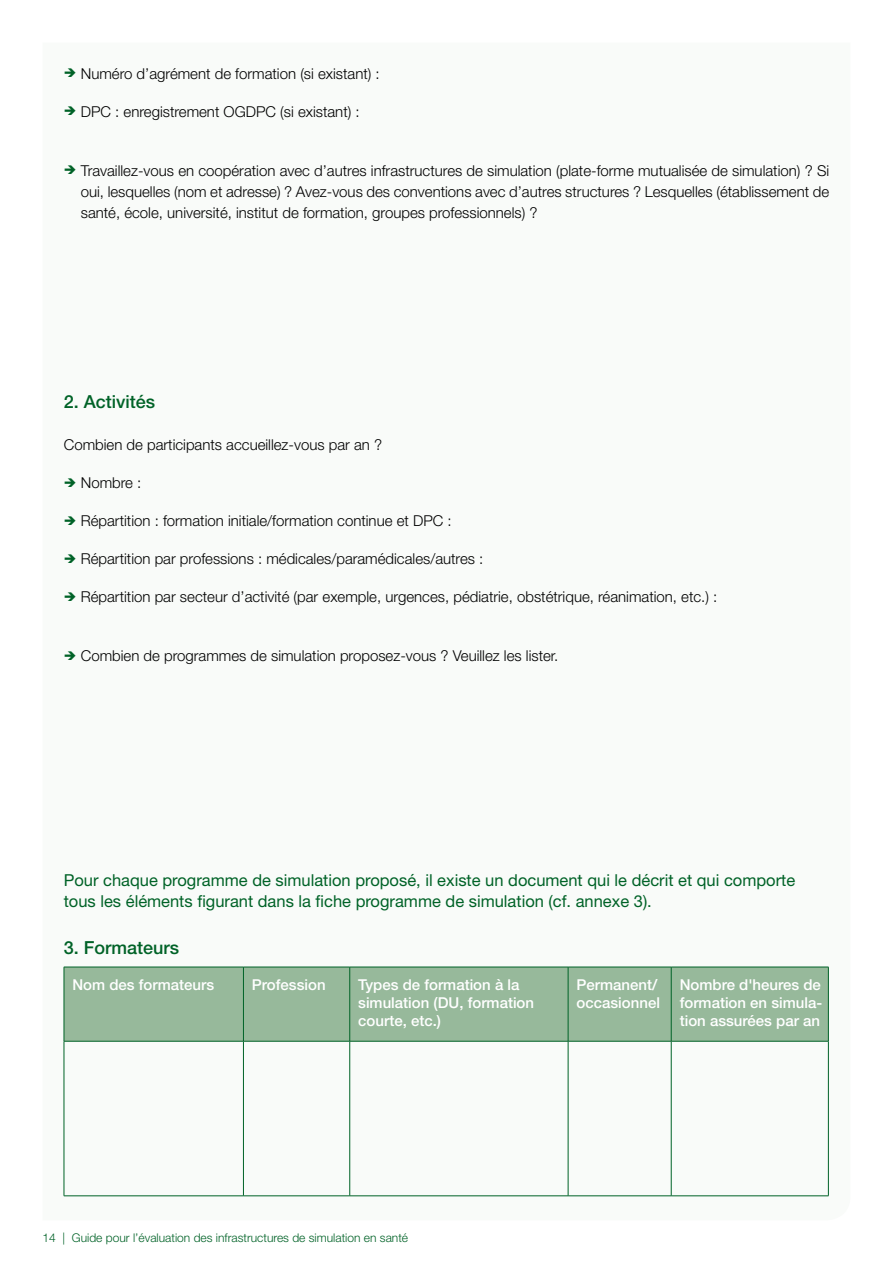
<style>
.page{position:relative;width:893px;height:1263px;background:#fff}
.page>*{position:absolute;margin:0;border:0;box-sizing:border-box;transform-origin:0 0}
.Titre_1{font:500 18px "Helvetica Neue LT Std";color:#006227}
.Titre_tableau{font:16.5px/21px "Helvetica Neue LT Std";color:#006227}
.texte_courant{font:300 15px/21px "Helvetica Neue LT Std";color:#000;text-align:justify}
.texte_courant-2{font:500 15px/18px "Helvetica Neue LT Std";color:#fff}
.t1{font:300 12px "Helvetica Neue LT Std";color:#006227}
</style>
<div class="page">
<div style="left:65px;top:968px;width:763px;height:73px;background:#97b99b"></div>
<hr style="left:64px;top:967px;width:179px;height:1px;background:#006227">
<hr style="left:64px;top:967px;width:1px;height:74px;background:#006227">
<hr style="left:243px;top:967px;width:107px;height:1px;background:#006227">
<hr style="left:243px;top:967px;width:1px;height:74px;background:#006227">
<hr style="left:350px;top:967px;width:218px;height:1px;background:#006227">
<hr style="left:349px;top:967px;width:1px;height:74px;background:#006227">
<hr style="left:568px;top:967px;width:103px;height:1px;background:#006227">
<hr style="left:568px;top:967px;width:1px;height:74px;background:#006227">
<hr style="left:671px;top:967px;width:157px;height:1px;background:#006227">
<hr style="left:671px;top:967px;width:1px;height:74px;background:#006227">
<hr style="left:828px;top:967px;width:1px;height:74px;background:#006227">
<hr style="left:64px;top:1041px;width:1px;height:154px;background:#006227">
<hr style="left:243px;top:1041px;width:1px;height:154px;background:#006227">
<hr style="left:349px;top:1041px;width:1px;height:154px;background:#006227">
<hr style="left:568px;top:1041px;width:1px;height:154px;background:#006227">
<hr style="left:671px;top:1041px;width:1px;height:154px;background:#006227">
<hr style="left:828px;top:1041px;width:1px;height:154px;background:#006227">
<hr style="left:64px;top:1195px;width:179px;height:1px;background:#006227">
<hr style="left:243px;top:1195px;width:107px;height:1px;background:#006227">
<hr style="left:350px;top:1195px;width:218px;height:1px;background:#006227">
<hr style="left:568px;top:1195px;width:103px;height:1px;background:#006227">
<hr style="left:671px;top:1195px;width:157px;height:1px;background:#006227">
<hr style="left:64px;top:1041px;width:179px;height:1px;background:#006227">
<hr style="left:243px;top:1041px;width:107px;height:1px;background:#006227">
<hr style="left:350px;top:1041px;width:218px;height:1px;background:#006227">
<hr style="left:568px;top:1041px;width:103px;height:1px;background:#006227">
<hr style="left:671px;top:1041px;width:157px;height:1px;background:#006227">
<p class="texte_courant" style="left:81px;top:63px;width:300px">Numéro d’agrément de formation (si existant) :</p>
<p class="texte_courant" style="left:81px;top:101px;width:280px">DPC : enregistrement OGDPC (si existant) :</p>
<p class="texte_courant" style="left:81px;top:160px;width:750px">Travaillez-vous en coopération avec d’autres infrastructures de simulation (plate-forme mutualisée de simulation) ? Si oui, lesquelles (nom et adresse) ? Avez-vous des conventions avec d’autres structures ? Lesquelles (établissement de santé, école, université, institut de formation, groupes professionnels) ?</p>
<p class="Titre_1" style="left:64px;top:391px;width:93px">2. Activités</p>
<p class="texte_courant" style="left:64px;top:434px;width:320px">Combien de participants accueillez-vous par an ?</p>
<p class="texte_courant" style="left:81px;top:472px;width:62px">Nombre :</p>
<p class="texte_courant" style="left:81px;top:510px;width:372px">Répartition : formation initiale/formation continue et DPC :</p>
<p class="texte_courant" style="left:81px;top:548px;width:404px">Répartition par professions : médicales/paramédicales/autres :</p>
<p class="texte_courant" style="left:81px;top:586px;width:638px">Répartition par secteur d’activité (par exemple, urgences, pédiatrie, obstétrique, réanimation, etc.) :</p>
<p class="texte_courant" style="left:81px;top:645px;width:479px">Combien de programmes de simulation proposez-vous ? Veuillez les lister.</p>
<p class="Titre_tableau" style="left:64px;top:869px;width:733px">Pour chaque programme de simulation proposé, il existe un document qui le décrit et qui comporte tous les éléments figurant dans la fiche programme de simulation (cf. annexe 3).</p>
<p class="Titre_1" style="left:64px;top:937px;width:117px">3. Formateurs</p>
<p class="texte_courant-2" style="left:72px;top:976px;width:143px">Nom des formateurs</p>
<p class="texte_courant-2" style="left:252px;top:976px;width:75px">Profession</p>
<p class="texte_courant-2" style="left:358px;top:976px;width:177px">Types de formation à la simulation (DU, formation courte, etc.)</p>
<p class="texte_courant-2" style="left:577px;top:976px;width:85px">Permanent/ occasionnel</p>
<p class="texte_courant-2" style="left:680px;top:976px;width:144px;text-align:justify">Nombre d'heures de formation en simula&shy;tion assurées par an</p>
<p class="t1" style="left:43px;top:1230px;width:367px">14 | Guide pour l’évaluation des infrastructures de simulation en santé</p>
</div>
